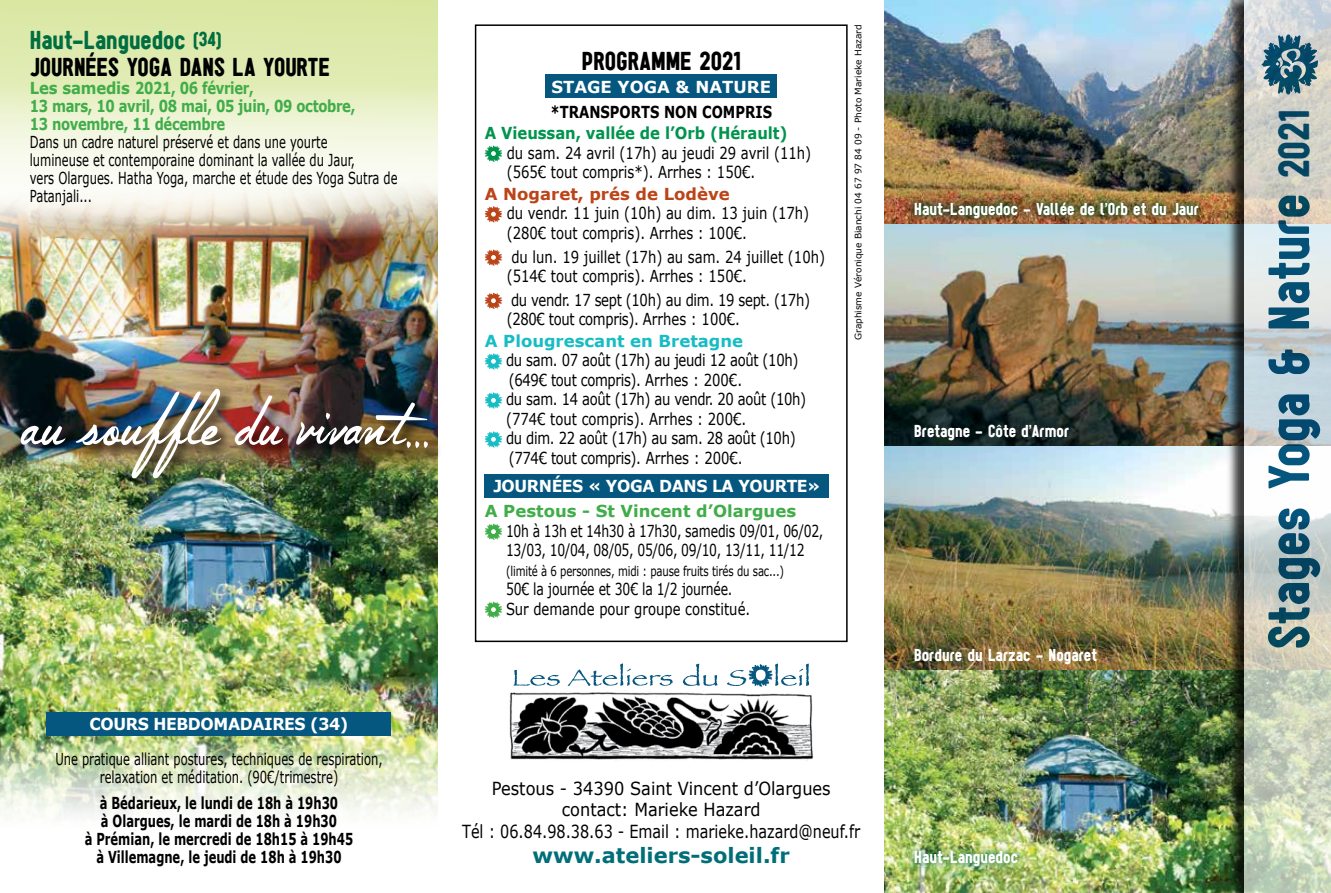
<style>
.page{position:relative;width:1331px;height:893px;background:#fff}
.page>*{position:absolute;margin:0;border:0;box-sizing:border-box;transform-origin:0 0}
.t1{font:60px "Sugo";color:#05577f}
.t2{font:27px/27px "Sugo";color:#000}
.t3{font:700 21px "Verdana";color:#006e78}
.t4{font:18px/21.6px "Verdana";color:#000;text-align:center;scale:.9 1}
.t5{font:18px "Sugo";color:#fff}
.t6{font:16.5px/19.5px "Verdana";letter-spacing:-.025em;color:#000;scale:.8 1}
.t7{font:16.5px/18px "Verdana";color:#000;scale:.7 1}
.t8{font:16.5px/19.5px "Verdana";color:#000;scale:.8 1}
.t9{font:700 16.5px/18px "Verdana";color:#000;text-align:center;scale:.7 1}
.t10{font:700 16.5px/18px "Verdana";letter-spacing:-.025em;color:#41ad49;scale:.9 1}
.t11{font:16.5px/19.5px "Verdana";letter-spacing:-.025em;color:#000;scale:.75 1}
.t12{font:16.5px/19.5px "Verdana";color:#000;scale:.75 1}
.t13{font:700 16.5px "Verdana";letter-spacing:-.025em;color:#fff;scale:.95 1}
.t14{font:700 16.5px "Verdana";letter-spacing:-.005em;color:#00944d;scale:.9 1}
.t15{font:700 16.5px "Verdana";color:#41ad49}
.t16{font:700 16.5px "Verdana";color:#16bdc5}
.t17{font:700 16.5px "Verdana";color:#000;scale:.8 1}
.t18{font:700 16.5px "Verdana";color:#bb4418}
.t19{font:700 16.5px "Verdana";color:#fff}
.t20{font:13.5px "Verdana";letter-spacing:-.015em;color:#000;scale:.75 1}
.t21{font:9px "Verdana";color:#000}
.s1{color:#006e40}
.s2{font-size:21px;color:#006e40}
.s3{font-size:45px}
</style>
<div class="page">
<img style="left:0;top:257px;width:438px;height:192px">
<img style="left:0;top:449px;width:438px;height:226px">
<img style="left:0;top:675px;width:438px;height:140px">
<img style="left:884px;top:223px;width:342px;height:447px">
<img style="left:884px;top:670px;width:342px;height:223px">
<img style="left:906px;top:842px;width:120px;height:34px">
<img style="left:884px;top:0;width:342px;height:223px">
<img style="left:905px;top:193px;width:303px;height:34px">
<div style="left:1226px;top:0;width:105px;height:893px;background:#000;opacity:.75"></div>
<img style="left:509px;top:691px;width:304px;height:70px">
<svg style="left:513px;top:663px;width:160px;height:23px"></svg>
<svg style="left:683px;top:663px;width:126px;height:24px"></svg>
<div style="left:545px;top:75px;width:232px;height:23px;background:#05577f"></div>
<svg style="left:485px;top:145px;width:17px;height:17px"></svg>
<svg style="left:485px;top:206px;width:17px;height:16px"></svg>
<svg style="left:485px;top:249px;width:17px;height:17px"></svg>
<svg style="left:485px;top:293px;width:17px;height:16px"></svg>
<svg style="left:485px;top:353px;width:17px;height:16px"></svg>
<svg style="left:485px;top:392px;width:17px;height:16px"></svg>
<svg style="left:485px;top:431px;width:17px;height:16px"></svg>
<div style="left:485px;top:474px;width:344px;height:24px;background:#05577f"></div>
<svg style="left:485px;top:523px;width:17px;height:17px"></svg>
<svg style="left:485px;top:601px;width:17px;height:17px"></svg>
<div style="left:475px;top:24px;width:373px;height:618px;border:2px solid #000"></div>
<svg style="left:1244px;top:0;width:87px;height:893px"></svg>
<svg style="left:1261px;top:34px;width:57px;height:61px"></svg>
<svg style="left:0;top:0;width:438px;height:257px"></svg>
<div style="left:19px;top:387px;width:423px;height:105px;background:#000;opacity:.75"></div>
<img style="left:21px;top:389px;width:407px;height:89px">
<div style="left:47px;top:712px;width:344px;height:23px;background:#05577f"></div>
<h2 class="t2" style="left:30px;top:26px;width:302px"><span class="s1">Haut-Languedoc</span> <span class="s2">(34)<br></span>journéeS Yoga dans la Yourte</h2>
<p class="t10" style="left:30px;top:79px;width:363px">Les samedis 2021, 06 février,<br>13 mars, 10 avril, 08 mai, 05 juin, 09 octobre,<br>13 novembre, 11 décembre</p>
<p class="t7" style="left:30px;top:133px;width:527px">Dans un cadre naturel préservé et dans une yourte<br>lumineuse et contemporaine dominant la vallée du Jaur,<br>vers Olargues. Hatha Yoga, marche et étude des Yoga Sutra de Patanjali...</p>
<p class="t13" style="left:90px;top:713px;width:274px">cours h ebdomadaires (34)</p>
<p class="t7" style="left:55px;top:750px;width:469px;text-align:center">Une pratique alliant postures, techniques de respiration, relaxation et méditation. (90€/trimestre)</p>
<p class="t9" style="left:85px;top:794px;width:385px">à Bédarieux, le lundi de 18h à 19h30<br>à Olargues, le mardi de 18h à 19h30<br>à Prémian, le mercredi de 18h15 à 19h45 à Villemagne, le jeudi de 18h à 19h30</p>
<h2 class="t2" style="left:582px;top:47px;width:160px">programme 2021</h2>
<p class="t19" style="left:551px;top:76px;width:221px">Stage Yoga &amp; Nature</p>
<p class="t17" style="left:550px;top:101px;width:277px">*transports non compris</p>
<p class="t14" style="left:485px;top:122px;width:338px">A Vieussan, vallée de l’Orb (Hérault)</p>
<p class="t8" style="left:507px;top:143px;width:382px">du sam. 24 avril (17h) au jeudi 29 avril (11h) (565€ tout compris*). Arrhes : 150€.</p>
<p class="t18" style="left:485px;top:183px;width:246px">A Nogaret, prés de Lodève</p>
<p class="t8" style="left:507px;top:204px;width:380px">du vendr. 11 juin (10h) au dim. 13 juin (17h) (280€ tout compris). Arrhes : 100€.</p>
<p class="t8" style="left:507px;top:247px;width:399px">du lun. 19 juillet (17h) au sam. 24 juillet (10h) (514€ tout compris). Arrhes : 150€.</p>
<p class="t6" style="left:507px;top:290px;width:381px">du vendr. 17 sept (10h) au dim. 19 sept. (17h) (280€ tout compris). Arrhes : 100€.</p>
<p class="t16" style="left:485px;top:330px;width:260px">A Plougrescant en Bretagne</p>
<p class="t6" style="left:506px;top:351px;width:377px">du sam. 07 août (17h) au jeudi 12 août (10h) (649€ tout compris). Arrhes : 200€.<br>du sam. 14 août (17h) au vendr. 20 août (10h) (774€ tout compris). Arrhes : 200€.<br>du dim. 22 août (17h) au sam. 28 août (10h) (774€ tout compris). Arrhes : 200€.</p>
<p class="t13" style="left:493px;top:476px;width:346px">Journ ées « Yoga dans la yourte»</p>
<p class="t15" style="left:485px;top:500px;width:313px">A Pestous - St Vincent d’Olargues</p>
<p class="t11" style="left:506px;top:521px;width:425px">10h à 13h et 14h30 à 17h30, samedis 09/01, 06/02,<br>13/03, 10/04, 08/05, 05/06, 09/10, 13/11, 11/12</p>
<p class="t20" style="left:506px;top:562px;width:372px">(limité à 6 personnes, midi : pause fruits tirés du sac...)</p>
<p class="t12" style="left:506px;top:580px;width:327px">50€ la journée et 30€ la 1/2 journée.<br>Sur demande pour groupe constitué.</p>
<p class="t21" style="left:853px;top:340px;width:317px;rotate:-90deg">Graphisme Véronique Bianchi 04 67 97 84 09 - Photo Marieke Hazard</p>
<p class="t4" style="left:462px;top:778px;width:444px">Pestous - 34390 Saint Vincent d’Olargues contact: Marieke Hazard<br>Tél : 06.84.98.38.63 - Email : marieke.hazard@neuf.fr</p>
<p class="t3" style="left:532px;top:842px;width:259px">www.ateliers-soleil.fr</p>
<p class="t5" style="left:914px;top:198px;width:286px">Haut-Languedoc - Vallée de l’Orb et du Jaur</p>
<p class="t5" style="left:914px;top:420px;width:156px">Bretagne - Côte d’Armor</p>
<p class="t5" style="left:914px;top:644px;width:184px">Bordure du Larzac - Nogaret</p>
<p class="t5" style="left:914px;top:846px;width:105px">Haut-Languedoc</p>
<h1 class="t1" style="left:1252px;top:649px;width:541px;rotate:-90deg">Stages Yoga &amp; Nature <span class="s3">2021</span></h1>
</div>
